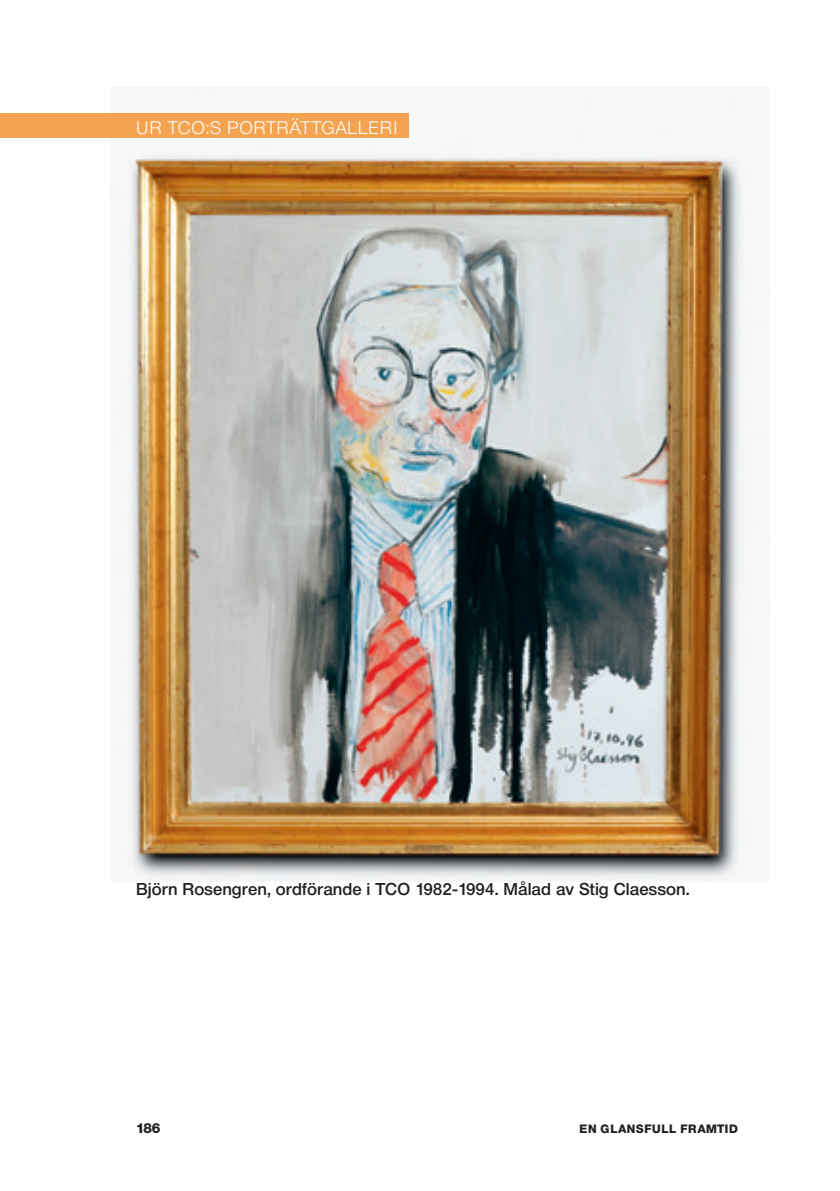
<style>
.page{position:relative;width:840px;height:1191px;background:#fff}
.page>*{position:absolute;margin:0;border:0;box-sizing:border-box;transform-origin:0 0}
.t1{font:300 18px "Neue Helvetica BQ";letter-spacing:.025em;color:#fff}
.t2{font:500 17px "Neue Helvetica BQ";color:#231f20}
.t3{font:800 14px "Neue Helvetica BQ";color:#231f20}
.t4{font:800 12px "Neue Helvetica BQ";letter-spacing:.045em;color:#231f20}
</style>
<div class="page">
<img style="left:111px;top:113px;width:636px;height:768px">
<div style="left:0;top:113px;width:408px;height:24px;background:#f4a350"></div>
<p class="t1" style="left:136px;top:116px;width:45px">UR TCO</p>
<p class="t1" style="left:205px;top:116px;width:191px">:S PO RTRÄTT GALLERI</p>
<p class="t2" style="left:136px;top:878px;width:554px">Björn Rosengren, ordförande i TCO 1982-1994. Målad av Stig Claesson.</p>
<p class="t3" style="left:136px;top:1118px;width:26px">186</p>
<p class="t4" style="left:579px;top:1120px;width:160px">EN GLANSFULL FRAMTID</p>
</div>
